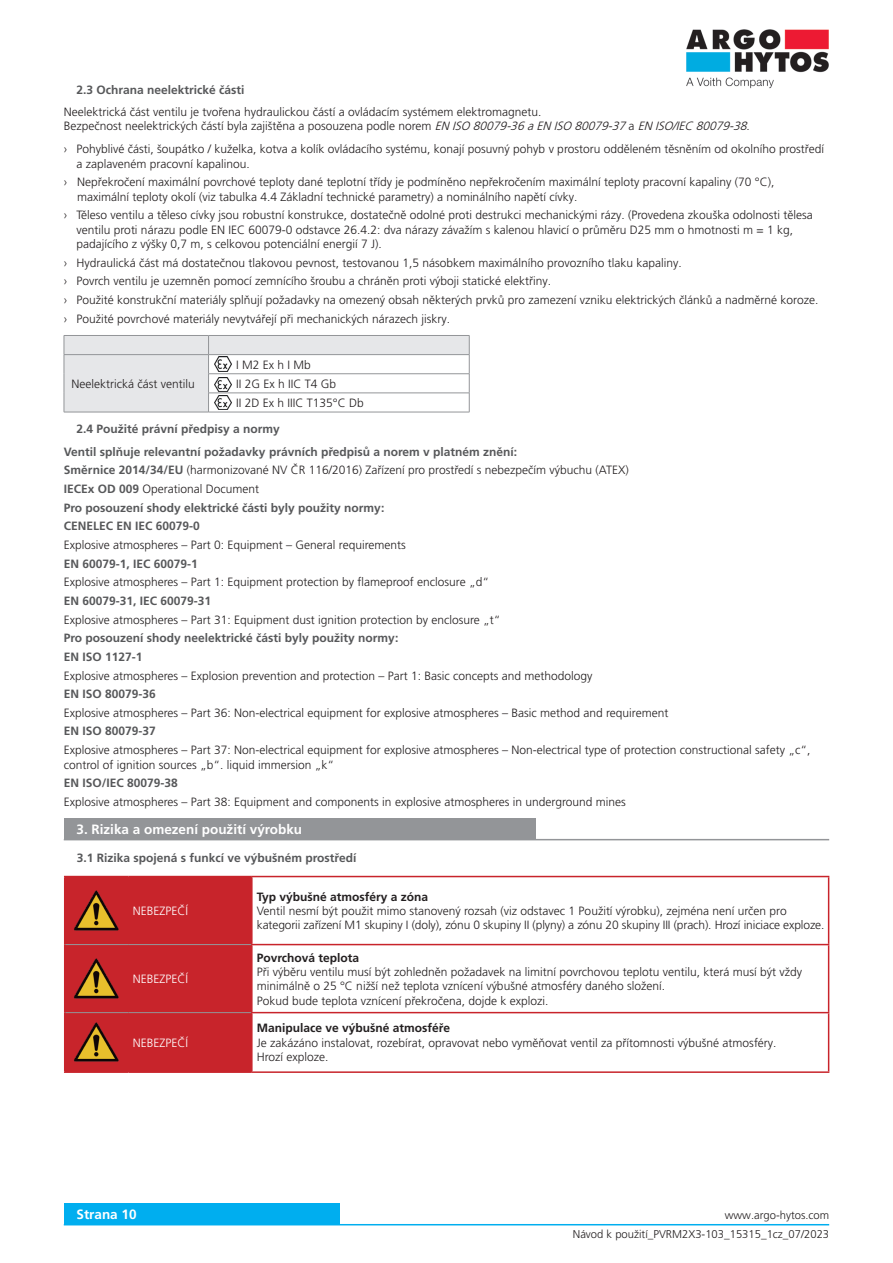
<style>
.page{position:relative;width:893px;height:1263px;background:#fff}
.page>*{position:absolute;margin:0;border:0;box-sizing:border-box;transform-origin:0 0}
._03_Headline_white_2{font:700 13.5px "Frutiger LT Pro";color:#fff}
._06_Text__odsaz_1mm{font:300 12px/14.4px "Frutiger LT Pro";color:#231f20}
._04_Listing_Technica{font:300 12px/14.4px "Frutiger LT Pro";color:#231f20}
._06_Text{font:300 12px "Frutiger LT Pro";color:#231f20}
._04_Listing_Technica-2{font:700 12px "Frutiger LT Pro";color:#57585a}
._05_Subline_Copytext{font:700 12px "Frutiger LT Pro";color:#57585a}
._06_Text__odsaz_1mm-2{font:700 12px "Frutiger LT Pro";color:#231f20}
._06_Text-2{font:700 12px "Frutiger LT Pro";color:#57585a}
.tabulka_AC_DC{font:300 12px "Frutiger LT Pro";color:#231f20}
.Tabulka_1sloupec{font:300 12px "Frutiger LT Pro";color:#fff}
.t1{font:300 11.25px "Frutiger LT Pro";color:#231f20}
.s1{font-style:italic}
.s2{font-weight:700;color:#57585a}
</style>
<div class="page">
<div style="left:64px;top:1203px;width:276px;height:22px;background:#00aeef"></div>
<hr style="left:64px;top:1224px;width:765px;height:1px;background:#00aeef">
<hr style="left:209px;top:412px;width:260px;height:1px;background:#939598">
<svg style="left:64px;top:335px;width:406px;height:77px"></svg>
<hr style="left:64px;top:412px;width:145px;height:1px;background:#939598">
<div style="left:64px;top:818px;width:471px;height:22px;background:#939598"></div>
<hr style="left:64px;top:839px;width:765px;height:1px;background:#939598">
<div style="left:65px;top:877px;width:186px;height:194px;background:#c8242b"></div>
<hr style="left:64px;top:1012px;width:1px;height:59px;background:#c8242b">
<hr style="left:828px;top:1013px;width:1px;height:58px;background:#c8242b">
<hr style="left:64px;top:1071px;width:64px;height:2px;background:#c8242b">
<hr style="left:128px;top:1071px;width:124px;height:2px;background:#c8242b">
<hr style="left:252px;top:1071px;width:577px;height:2px;background:#c8242b">
<hr style="left:64px;top:876px;width:64px;height:1px;background:#c8242b">
<hr style="left:64px;top:877px;width:1px;height:67px;background:#c8242b">
<hr style="left:128px;top:876px;width:124px;height:1px;background:#c8242b">
<hr style="left:64px;top:944px;width:1px;height:68px;background:#c8242b">
<hr style="left:252px;top:876px;width:577px;height:1px;background:#c8242b">
<hr style="left:828px;top:877px;width:1px;height:67px;background:#c8242b">
<hr style="left:251px;top:944px;width:578px;height:1px;background:#c8242b">
<hr style="left:828px;top:945px;width:1px;height:67px;background:#c8242b">
<hr style="left:251px;top:1012px;width:578px;height:1px;background:#c8242b">
<hr style="left:65px;top:944px;width:63px;height:1px;background:#939598">
<hr style="left:128px;top:944px;width:123px;height:1px;background:#939598">
<hr style="left:65px;top:1012px;width:63px;height:1px;background:#939598">
<hr style="left:128px;top:1012px;width:123px;height:1px;background:#939598">
<hr style="left:251px;top:877px;width:2px;height:67px;background:#c8242b">
<hr style="left:251px;top:945px;width:2px;height:67px;background:#c8242b">
<hr style="left:251px;top:1013px;width:2px;height:58px;background:#c8242b">
<img style="left:72px;top:889px;width:47px;height:42px">
<img style="left:72px;top:958px;width:47px;height:41px">
<img style="left:72px;top:1021px;width:47px;height:42px">
<img style="left:686px;top:29px;width:143px;height:59px">
<p class="_05_Subline_Copytext" style="left:77px;top:83px;width:170px">2.3 Ochrana neelektrické části</p>
<p class="_06_Text" style="left:64px;top:104px;width:479px">Neelektrická část ventilu je tvořena hydraulickou částí a ovládacím systémem elektromagnetu.</p>
<p class="_06_Text" style="left:64px;top:119px;width:688px">Bezpečnost neelektrických částí byla zajištěna a posouzena podle norem <span class="s1">EN ISO 80079-36aEN ISO 80079-37</span>a <span class="s1">EN ISO/IEC 80079-38</span>.</p>
<p class="_06_Text__odsaz_1mm" style="left:77px;top:142px;width:749px;text-indent:-13px">› Pohyblivé části, šoupátko / kuželka, kotva a kolík ovládacího systému, konají posuvný pohyb v prostoru odděleném těsněním od okolního prostředí a zaplaveném pracovní kapalinou.</p>
<p class="_06_Text__odsaz_1mm" style="left:77px;top:175px;width:699px;text-indent:-14px">› Nepřekročení maximální povrchové teploty dané teplotní třídy je podmíněno nepřekročením maximální teploty pracovní kapaliny (70 °C), maximální teploty okolí (viz tabulka 4.4 Základní technické parametry) a nominálního napětí cívky.</p>
<p class="_06_Text__odsaz_1mm" style="left:77px;top:208px;width:738px;text-indent:-13px">› Těleso ventilu a těleso cívky jsou robustní konstrukce, dostatečně odolné proti destrukci mechanickými rázy. (Provedena zkouška odolnosti tělesa ventilu proti nárazu podle EN IEC 60079-0 odstavce 26.4.2: dva nárazy závažím s kalenou hlavicí o průměru D25 mm o hmotnosti m = 1 kg, padajícího z výšky 0,7 m, s celkovou potenciální energií 7 J).</p>
<p class="_06_Text__odsaz_1mm" style="left:64px;top:255px;width:619px">› Hydraulická část má dostatečnou tlakovou pevnost, testovanou 1,5 násobkem maximálního provozního tlaku kapaliny.</p>
<p class="_06_Text__odsaz_1mm" style="left:64px;top:274px;width:489px">› Povrch ventilu je uzemněn pomocí zemnícího šroubu a chráněn proti výboji statické elektřiny.</p>
<p class="_06_Text__odsaz_1mm" style="left:64px;top:293px;width:756px">› Použité konstrukční materiály splňují požadavky na omezený obsah některých prvků pro zamezení vzniku elektrických článků a nadměrné koroze.</p>
<p class="_06_Text__odsaz_1mm" style="left:64px;top:311px;width:388px">› Použité povrchové materiály nevytvářejí při mechanických nárazech jiskry.</p>
<p class="tabulka_AC_DC" style="left:72px;top:377px;width:125px">Neelektrická část ventilu</p>
<p class="tabulka_AC_DC" style="left:236px;top:358px;width:76px">I M2 Ex h I Mb</p>
<p class="tabulka_AC_DC" style="left:236px;top:377px;width:102px">II 2G Ex h IIC T4 Gb</p>
<p class="tabulka_AC_DC" style="left:236px;top:396px;width:129px">II 2D Ex h IIIC T135°C Db</p>
<p class="_05_Subline_Copytext" style="left:77px;top:422px;width:205px">2.4 Použité právní předpisy a normy</p>
<p class="_06_Text-2" style="left:64px;top:444px;width:455px">Ventil splňuje relevantní požadavky právních předpisů a norem v platném znění:</p>
<p class="_04_Listing_Technica" style="left:64px;top:463px;width:566px"><span class="s2">Směrnice 2014/34/EU</span> (harmonizované NV ČR 116/2016) Zařízení pro prostředí s nebezpečím výbuchu (ATEX)</p>
<p class="_04_Listing_Technica" style="left:64px;top:482px;width:197px"><span class="s2">IECEx OD 009</span> Operational Document</p>
<p class="_04_Listing_Technica-2" style="left:64px;top:500px;width:322px">Pro posouzení shody elektrické části byly použity normy:</p>
<p class="_04_Listing_Technica-2" style="left:64px;top:519px;width:138px">CENELEC EN IEC 60079-0</p>
<p class="_04_Listing_Technica" style="left:64px;top:538px;width:344px">Explosive atmospheres – Part 0: Equipment – General requirements</p>
<p class="_04_Listing_Technica-2" style="left:64px;top:556px;width:136px">EN 60079-1, IEC 60079-1</p>
<p class="_04_Listing_Technica" style="left:64px;top:575px;width:427px">Explosive atmospheres – Part 1: Equipment protection by flameproof enclosure „d“</p>
<p class="_04_Listing_Technica-2" style="left:64px;top:594px;width:149px">EN 60079-31, IEC 60079-31</p>
<p class="_04_Listing_Technica" style="left:64px;top:612px;width:438px">Explosive atmospheres – Part 31: Equipment dust ignition protection by enclosure „t“</p>
<p class="_04_Listing_Technica-2" style="left:64px;top:631px;width:336px">Pro posouzení shody neelektrické části byly použity normy:</p>
<p class="_04_Listing_Technica-2" style="left:64px;top:650px;width:80px">EN ISO 1127-1</p>
<p class="_04_Listing_Technica" style="left:64px;top:668px;width:530px">Explosive atmospheres – Explosion prevention and protection – Part 1: Basic concepts and methodology</p>
<p class="_04_Listing_Technica-2" style="left:64px;top:687px;width:94px">EN ISO 80079-36</p>
<p class="_04_Listing_Technica" style="left:64px;top:705px;width:606px">Explosive atmospheres – Part 36: Non-electrical equipment for explosive atmospheres – Basic method and requirement</p>
<p class="_04_Listing_Technica-2" style="left:64px;top:724px;width:94px">EN ISO 80079-37</p>
<p class="_04_Listing_Technica" style="left:64px;top:743px;width:748px">Explosive atmospheres – Part 37: Non-electrical equipment for explosive atmospheres – Non-electrical type of protection constructional safety „c“, control of ignition sources „b“. liquid immersion „k“</p>
<p class="_05_Subline_Copytext" style="left:64px;top:776px;width:116px">EN ISO/IEC 80079-38</p>
<p class="_06_Text" style="left:64px;top:795px;width:564px">Explosive atmospheres – Part 38: Equipment and components in explosive atmospheres in underground mines</p>
<p class="_03_Headline_white_2" style="left:77px;top:821px;width:227px">3. Rizika a omezení použití výrobku</p>
<p class="_05_Subline_Copytext" style="left:77px;top:851px;width:281px">3.1 Rizika spojená s funkcí ve výbušném prostředí</p>
<p class="Tabulka_1sloupec" style="left:133px;top:904px;width:57px">NEBEZPEČÍ</p>
<p class="_06_Text__odsaz_1mm-2" style="left:257px;top:889px;width:173px">Typ výbušné atmosféry a zóna</p>
<p class="_06_Text__odsaz_1mm" style="left:257px;top:904px;width:569px">Ventil nesmí být použit mimo stanovený rozsah (viz odstavec 1 Použití výrobku), zejména není určen pro kategorii zařízení M1 skupiny I (doly), zónu 0 skupiny II (plyny) a zónu 20 skupiny III (prach). Hrozí iniciace exploze.</p>
<p class="Tabulka_1sloupec" style="left:133px;top:972px;width:57px">NEBEZPEČÍ</p>
<p class="Tabulka_1sloupec" style="left:133px;top:1035px;width:57px">NEBEZPEČÍ</p>
<p class="_06_Text__odsaz_1mm-2" style="left:257px;top:950px;width:104px">Povrchová teplota</p>
<p class="_06_Text__odsaz_1mm" style="left:257px;top:965px;width:547px">Při výběru ventilu musí být zohledněn požadavek na limitní povrchovou teplotu ventilu, která musí být vždy minimálně o 25 °C nižší než teplota vznícení výbušné atmosféry daného složení.</p>
<p class="_06_Text__odsaz_1mm" style="left:257px;top:993px;width:293px">Pokud bude teplota vznícení překročena, dojde k explozi.</p>
<p class="_06_Text__odsaz_1mm-2" style="left:257px;top:1021px;width:195px">Manipulace ve výbušné atmosféře</p>
<p class="_06_Text__odsaz_1mm" style="left:257px;top:1035px;width:521px">Je zakázáno instalovat, rozebírat, opravovat nebo vyměňovat ventil za přítomnosti výbušné atmosféry.</p>
<p class="_06_Text__odsaz_1mm" style="left:257px;top:1050px;width:73px">Hrozí exploze.</p>
<p class="_03_Headline_white_2" style="left:77px;top:1206px;width:62px">Strana 10</p>
<p class="t1" style="left:725px;top:1209px;width:106px">www.argo-hytos.com</p>
<p class="t1" style="left:573px;top:1227px;width:258px">Návod k použití_PVRM2X3-103_15315_1cz_07/2023</p>
</div>
